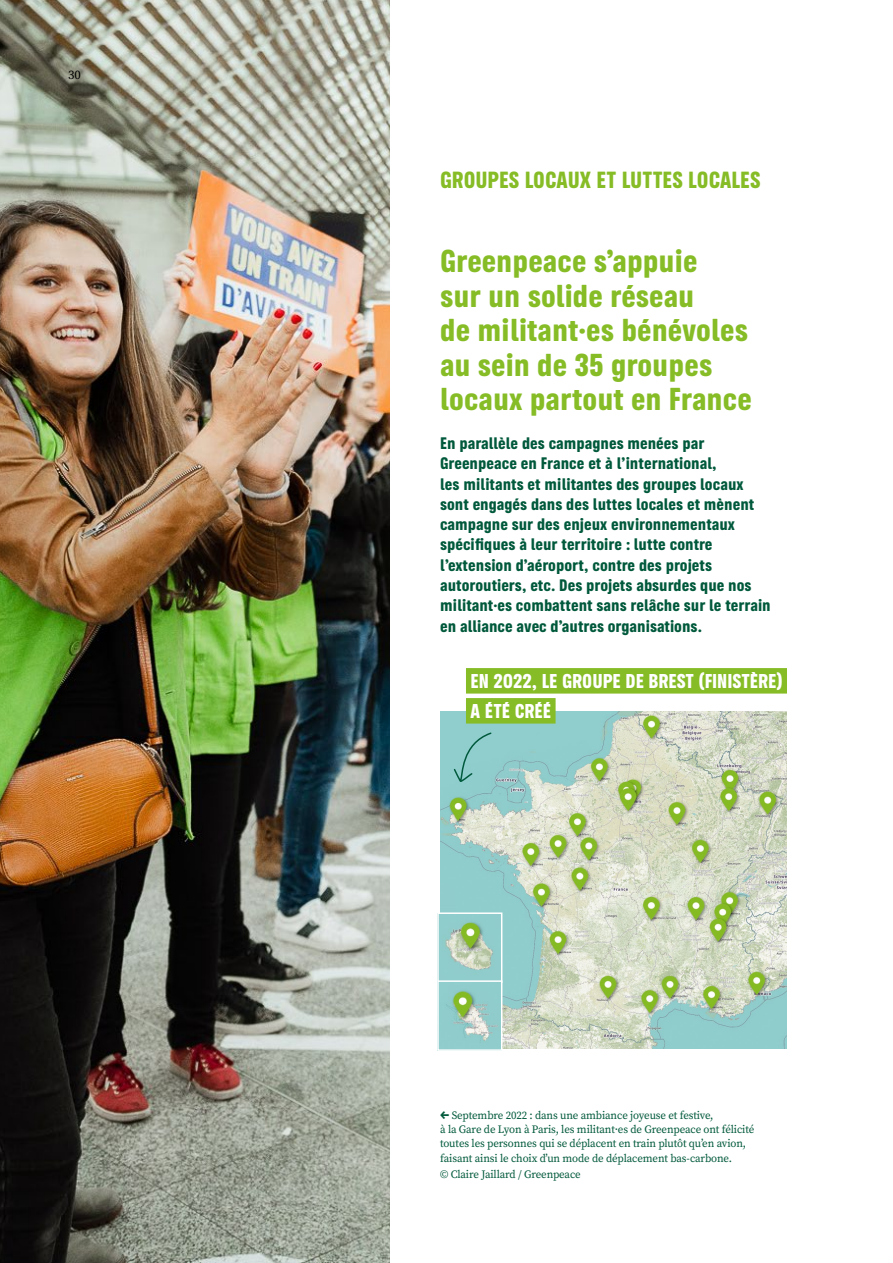
<style>
.page{position:relative;width:893px;height:1263px;background:#fff}
.page>*{position:absolute;margin:0;border:0;box-sizing:border-box;transform-origin:0 0}
.t1{font:700 28.5px/34.5px "Greenpeace Sans";color:#86bc25}
.t2{font:700 21px "Greenpeace Sans";color:#86bc25}
.t3{font:700 18px/30px "Greenpeace Sans";color:#fff}
.t4{font:700 15px/20.2px "Greenpeace Sans";color:#00593c}
.t5{font:12.75px "Source Serif Pro";color:#000}
.t6{font:11.25px/14.2px "Source Serif Pro";letter-spacing:-.01em;color:#00593c}
.s1{font-family:"Greenpeace Sans";font-weight:700}
</style>
<div class="page">
<img style="left:0;top:0;width:389px;height:1263px">
<img style="left:440px;top:711px;width:347px;height:337px">
<img style="left:440px;top:915px;width:59px;height:133px">
<div style="left:437px;top:912px;width:65px;height:71px;border:2px solid #fff"></div>
<div style="left:437px;top:980px;width:65px;height:71px;border:2px solid #fff"></div>
<svg style="left:453px;top:731px;width:40px;height:52px;background:#86c6c3"></svg>
<div style="left:466px;top:668px;width:321px;height:25px;background:#86bc25"></div>
<div style="left:466px;top:698px;width:90px;height:25px;background:#86bc25"></div>
<p class="t5" style="left:68px;top:66px;width:14px">30</p>
<h2 class="t2" style="left:440px;top:163px;width:322px">GROUPES LOCAUX ET LUTTES LOCALES</h2>
<h1 class="t1" style="left:440px;top:243px;width:313px">Greenpeace s’appuie<br>sur un solide réseau<br>de militant·es bénévoles au sein de 35 groupes locaux partout en France</h1>
<p class="t4" style="left:440px;top:433px;width:332px">En parallèle des campagnes menées par Greenpeace en France et à l’international,<br>les militants et militantes des groupes locaux sont engagés dans des luttes locales et mènent campagne sur des enjeux environnementaux spécifiques à leur territoire : lutte contre l’extension d’aéroport, contre des projets autoroutiers, etc. Des projets absurdes que nos militant·es combattent sans relâche sur le terrain en alliance avec d’autres organisations.</p>
<p class="t3" style="left:471px;top:665px;width:313px">EN 2022, LE GROUPE DE BREST (FINISTÈRE)<br>A ÉTÉ CRÉÉ</p>
<p class="t6" style="left:440px;top:1108px;width:316px"><span class="s1">←</span> Septembre 2022 : dans une ambiance joyeuse et festive,<br>à la Gare de Lyon à Paris, les militant·es de Greenpeace ont félicité toutes les personnes qui se déplacent en train plutôt qu’en avion, faisant ainsi le choix d’un mode de déplacement bas-carbone.</p>
<p class="t6" style="left:440px;top:1167px;width:142px">© Claire Jaillard / Greenpeace</p>
</div>
